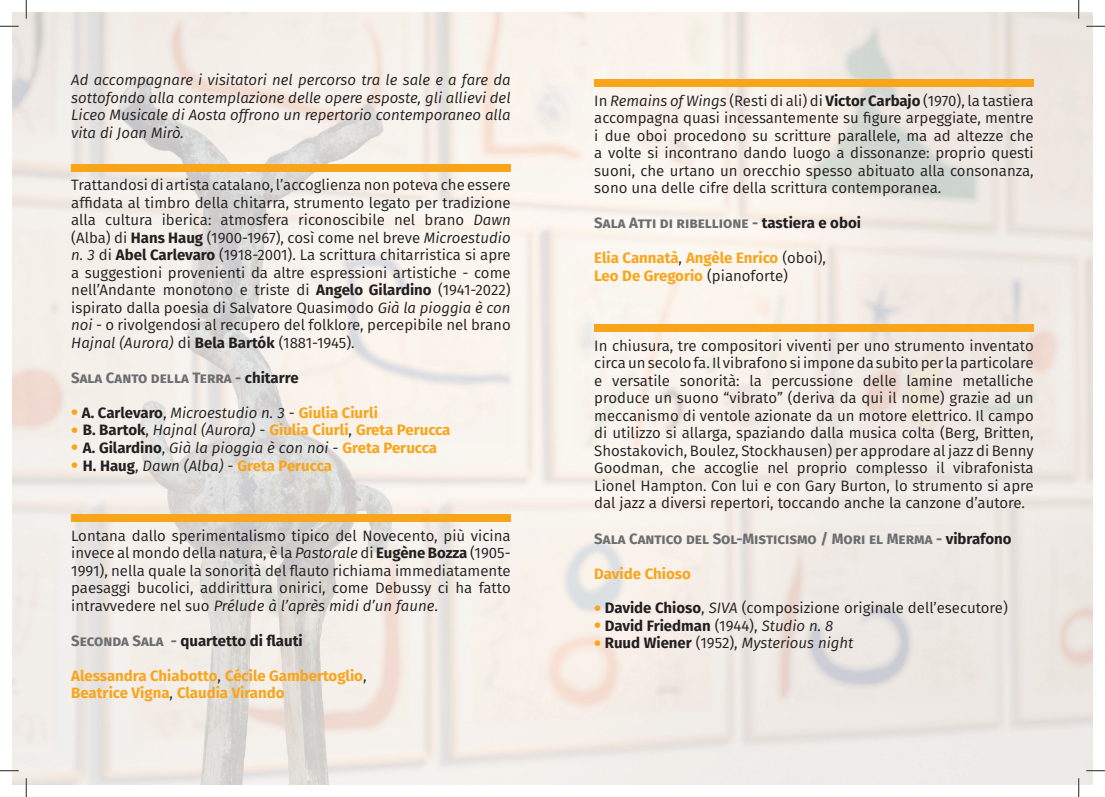
<style>
.page{position:relative;width:1105px;height:797px;background:#fff}
.page>*{position:absolute;margin:0;border:0;box-sizing:border-box;transform-origin:0 0}
.t1{font:15px/17.5px "Fira Sans";color:#231f20;text-align:justify}
.t2{font:italic 15px/17.5px "Fira Sans";color:#231f20;text-align:justify}
.t3{font:700 15px/17.5px "Fira Sans";color:#f9a51b}
.t4{font:700 15px "Fira Sans";color:#6c6d70}
.t5{font:700 15px "Fira Sans";color:#231f20}
.s1{font-style:italic}
.s2{font-weight:700}
.s3{color:#231f20}
.s4{font-weight:700;font-style:normal;font-size:20px;color:#f9a51b}
.s5{font-weight:700;font-style:normal}
.s6{font-style:normal}
.s7{font-weight:700;font-style:normal;color:#f9a51b}
.s8{font-size:20px}
.s9{font-weight:400;color:#231f20}
.s10{font-weight:400;font-style:italic;color:#231f20}
.s11{color:#6c6d70}
.s12{font-weight:700;font-size:20px;color:#f9a51b}
.s13{font-size:20px;color:#f9a51b}
.s14{font-weight:400}
.s15{font-weight:400;font-style:italic}
</style>
<div class="page">
<img style="left:12px;top:12px;width:1081px;height:773px">
<div style="left:71px;top:164px;width:440px;height:8px;background:#f9a51b"></div>
<div style="left:71px;top:514px;width:440px;height:7px;background:#f9a51b"></div>
<div style="left:594px;top:325px;width:440px;height:7px;background:#f9a51b"></div>
<div style="left:594px;top:79px;width:440px;height:7px;background:#f9a51b"></div>
<svg style="left:0;top:25px;width:19px;height:2px"></svg>
<svg style="left:1086px;top:25px;width:19px;height:2px"></svg>
<svg style="left:0;top:770px;width:19px;height:1px"></svg>
<svg style="left:1086px;top:770px;width:19px;height:1px"></svg>
<svg style="left:25px;top:0;width:2px;height:19px"></svg>
<svg style="left:25px;top:778px;width:2px;height:19px"></svg>
<svg style="left:1078px;top:0;width:1px;height:19px"></svg>
<svg style="left:1078px;top:778px;width:1px;height:19px"></svg>
<p class="t2" style="left:71px;top:71px;width:441px">Ad accompagnare i visitatori nel percorso tra le sale e a fare da sottofondo alla contemplazione delle opere esposte, gli allievi del Liceo Musicale di Aosta offrono un repertorio contemporaneo alla vita di Joan Mirò.</p>
<p class="t1" style="left:71px;top:176px;width:441px">Trattandosi di artista catalano, l’accoglienza non poteva che essere affidata al timbro della chitarra, strumento legato per tradizione alla cultura iberica: atmosfera riconoscibile nel brano <span class="s1">Dawn </span>(Alba) di <span class="s2">Hans Haug</span> (1900-1967), così come nel breve <span class="s1">Microestudio n. 3</span> di <span class="s2">Abel Carlevaro</span> (1918-2001). La scrittura chitarristica si apre a suggestioni provenienti da altre espressioni artistiche - come nell’Andante monotono e triste di <span class="s2">Angelo Gilardino</span> (1941-2022) ispirato dalla poesia di Salvatore Quasimodo <span class="s1">Già la pioggia è con noi</span> - o rivolgendosi al recupero del folklore, percepibile nel brano <span class="s1">Hajnal (Aurora)</span> di <span class="s2">Bela Bartók</span> (1881-1945).</p>
<p class="t4" style="left:71px;top:365px;width:229px">SALA CANTO DELLA TERRA - <span class="s3">chitarre</span></p>
<p class="t2" style="left:71px;top:404px;width:308px"><span class="s4">•</span> <span class="s5">A. Carlevaro</span><span class="s6">,</span> Microestudio n. 3 <span class="s6">-</span> <span class="s7">Giulia Ciurli</span></p>
<p class="t3" style="left:71px;top:420px;width:381px"><span class="s8">•</span> <span class="s3">B. Bartok</span><span class="s9">,</span> <span class="s10">Hajnal (Aurora)</span> <span class="s9">-</span> Giulia Ciurli<span class="s9">,</span> Greta Perucca</p>
<p class="t2" style="left:71px;top:439px;width:367px"><span class="s4">•</span> <span class="s5">A. Gilardino</span><span class="s6">,</span> Già la pioggia è con noi <span class="s6">-</span> <span class="s7">Greta Perucca</span></p>
<p class="t3" style="left:71px;top:455px;width:262px"><span class="s8">•</span> <span class="s3">H. Haug</span><span class="s9">,</span> <span class="s10">Dawn (Alba)</span> <span class="s9">-</span> Greta Perucca</p>
<p class="t1" style="left:71px;top:526px;width:441px">Lontana dallo sperimentalismo tipico del Novecento, più vicina invece al mondo della natura, è la <span class="s1">Pastorale</span> di <span class="s2">Eugène Bozza</span> (1905- 1991), nella quale la sonorità del flauto richiama immediatamente paesaggi bucolici, addirittura onirici, come Debussy ci ha fatto intravvedere nel suo <span class="s1">Prélude à l’après midi d’un faune</span>.</p>
<p class="t5" style="left:71px;top:627px;width:233px"><span class="s11">SECONDA SALA -</span> quartetto di flauti</p>
<p class="t3" style="left:71px;top:665px;width:297px">Alessandra Chiabotto<span class="s9">,</span> Cécile Gambertoglio<span class="s9">,<br></span>Beatrice Vigna<span class="s9">,</span> Claudia Virando</p>
<p class="t1" style="left:594px;top:91px;width:441px">In <span class="s1">Remains of Wings</span> (Resti di ali) di <span class="s2">Victor Carbajo</span> (1970), la tastiera accompagna quasi incessantemente su figure arpeggiate, mentre i due oboi procedono su scritture parallele, ma ad altezze che a volte si incontrano dando luogo a dissonanze: proprio questi suoni, che urtano un orecchio spesso abituato alla consonanza, sono una delle cifre della scrittura contemporanea.</p>
<p class="t4" style="left:594px;top:210px;width:268px">SALA ATTI DI RIBELLIONE - <span class="s3">tastiera e oboi</span></p>
<p class="t3" style="left:594px;top:248px;width:233px">Elia Cannatà<span class="s9">,</span> Angèle Enrico <span class="s9">(oboi),<br></span>Leo De Gregorio <span class="s9">(pianoforte)</span></p>
<p class="t1" style="left:594px;top:336px;width:441px">In chiusura, tre compositori viventi per uno strumento inventato circa un secolo fa. Il vibrafono si impone da subito per la particolare e versatile sonorità: la percussione delle lamine metalliche produce un suono “vibrato” (deriva da qui il nome) grazie ad un meccanismo di ventole azionate da un motore elettrico. Il campo di utilizzo si allarga, spaziando dalla musica colta (Berg, Britten, Shostakovich, Boulez, Stockhausen) per approdare al jazz di Benny Goodman, che accoglie nel proprio complesso il vibrafonista Lionel Hampton. Con lui e con Gary Burton, lo strumento si apre dal jazz a diversi repertori, toccando anche la canzone d’autore.</p>
<p class="t4" style="left:594px;top:525px;width:419px">SALA CANTICO DEL SOL-MISTICISMO / MORI EL MERMA - <span class="s3">vibrafono</span></p>
<p class="t3" style="left:594px;top:563px;width:98px">Davide Chioso</p>
<p class="t1" style="left:594px;top:599px;width:415px"><span class="s12">•</span> <span class="s2">Davide Chioso</span>, <span class="s1">SIVA</span> (composizione originale dell’esecutore)</p>
<p class="t5" style="left:594px;top:613px;width:241px"><span class="s13">•</span> David Friedman <span class="s14">(1944),</span> <span class="s15">Studio n. 8</span></p>
<p class="t2" style="left:594px;top:634px;width:261px"><span class="s4">•</span> <span class="s5">Ruud Wiener</span> <span class="s6">(1952),</span> Mysterious night</p>
</div>
